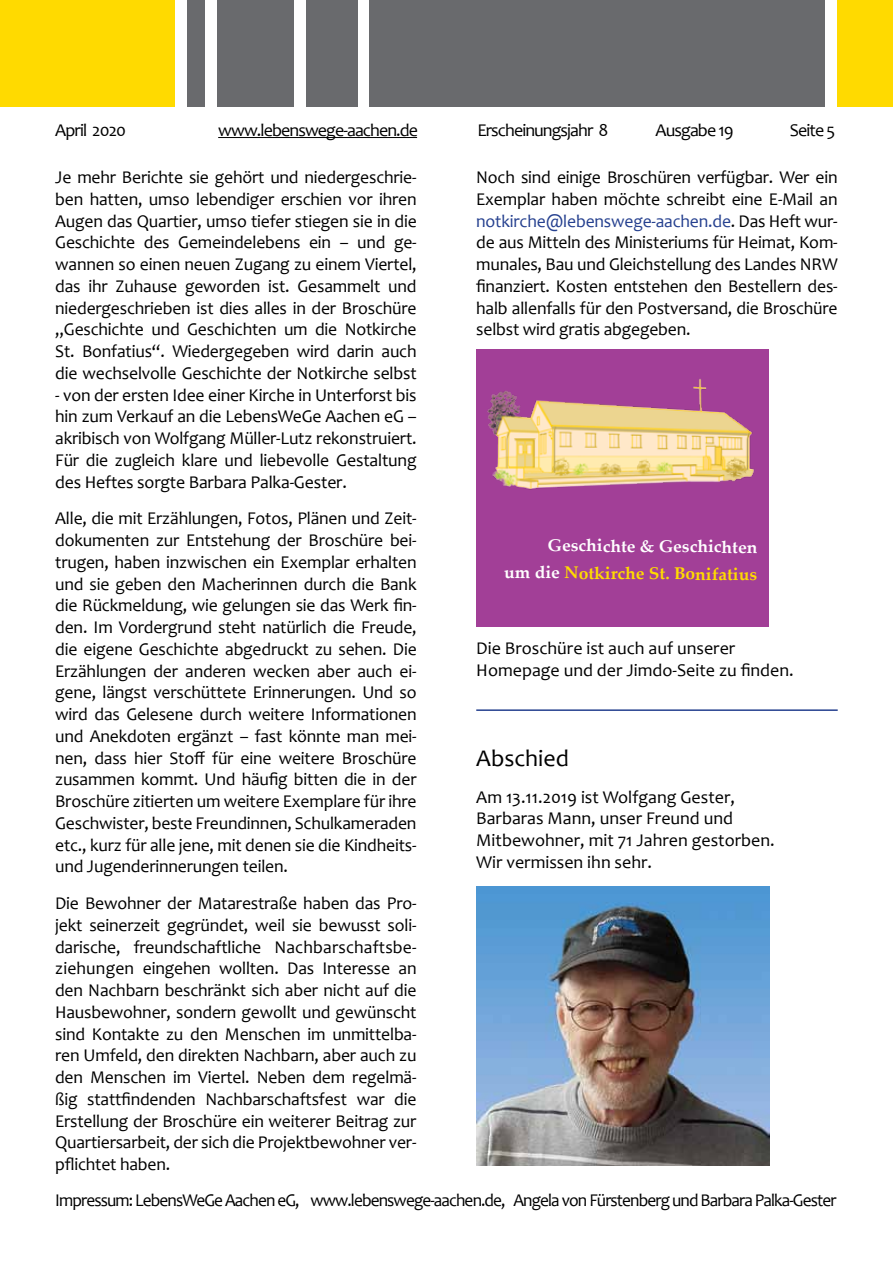
<style>
.page{position:relative;width:893px;height:1263px;background:#fff}
.page>*{position:absolute;margin:0;border:0;box-sizing:border-box;transform-origin:0 0}
.t1{font:24px "Candara";color:#000}
.t2{font:18px/21.8px "Candara";letter-spacing:-.01em;color:#000;text-align:justify}
.t3{font:18px "Candara";letter-spacing:-.05em;color:#000;scale:.96 1}
.t4{font:18px "Candara";letter-spacing:-.05em;color:#000}
.t5{font:700 16.95px/27.3px "Palatino Linotype";color:#fff;text-align:right}
.s1{color:#25408f}
.s2{color:#ffdb00}
</style>
<div class="page">
<div style="left:370px;top:0;width:455px;height:106px;background:#696a6d"></div>
<div style="left:838px;top:0;width:55px;height:106px;background:#ffda00"></div>
<div style="left:306px;top:0;width:51px;height:106px;background:#696a6d"></div>
<div style="left:217px;top:0;width:76px;height:106px;background:#696a6d"></div>
<div style="left:187px;top:0;width:17px;height:106px;background:#696a6d"></div>
<div style="left:0;top:0;width:174px;height:106px;background:#ffda00"></div>
<div style="left:476px;top:349px;width:293px;height:277px;background:#a23f97"></div>
<img style="left:487px;top:379px;width:268px;height:111px">
<hr style="left:476px;top:709px;width:362px;height:2px;background:#25408f">
<img style="left:476px;top:887px;width:293px;height:278px">
<hr style="left:218px;top:137px;width:199px;height:1px;background:#000">
<p class="t4" style="left:55px;top:119px;width:72px">April 2020</p>
<p class="t4" style="left:218px;top:119px;width:201px">www.lebenswege-aachen.de</p>
<p class="t4" style="left:477px;top:119px;width:133px">Erscheinungsjahr 8</p>
<p class="t4" style="left:656px;top:119px;width:80px">Ausgabe 19</p>
<p class="t2" style="left:790px;top:119px;width:47px">Seite 5</p>
<p class="t2" style="left:55px;top:166px;width:363px">Je mehr Berichte sie gehört und niedergeschrie&shy;ben hatten, umso lebendiger erschien vor ihren Augen das Quartier, umso tiefer stiegen sie in die Geschichte des Gemeindelebens ein – und ge&shy;wannen so einen neuen Zugang zu einem Viertel, das ihr Zuhause geworden ist. Gesammelt und niedergeschrieben ist dies alles in der Broschüre „Geschichte und Geschichten um die Notkirche St. Bonfatius“. Wiedergegeben wird darin auch die wechselvolle Geschichte der Notkirche selbst</p>
<p class="t2" style="left:55px;top:384px;width:363px">- von der ersten Idee einer Kirche in Unterforst bis hin zum Verkauf an die LebensWeGe Aachen eG – akribisch von Wolfgang Müller-Lutz rekonstruiert.<br>Für die zugleich klare und liebevolle Gestaltung des Heftes sorgte Barbara Palka-Gester.</p>
<p class="t2" style="left:55px;top:507px;width:363px">Alle, die mit Erzählungen, Fotos, Plänen und Zeit&shy;dokumenten zur Entstehung der Broschüre bei&shy;trugen, haben inzwischen ein Exemplar erhalten und sie geben den Macherinnen durch die Bank die Rückmeldung, wie gelungen sie das Werk fin&shy;den. Im Vordergrund steht natürlich die Freude, die eigene Geschichte abgedruckt zu sehen. Die Erzählungen der anderen wecken aber auch ei&shy;gene, längst verschüttete Erinnerungen. Und so wird das Gelesene durch weitere Informationen und Anekdoten ergänzt – fast könnte man mei&shy;nen, dass hier Stoff für eine weitere Broschüre zusammen kommt. Und häufig bitten die in der Broschüre zitierten um weitere Exemplare für ihre Geschwister, beste Freundinnen, Schulkameraden etc., kurz für alle jene, mit denen sie die Kindheits&shy;und Jugenderinnerungen teilen.</p>
<p class="t2" style="left:55px;top:892px;width:363px">Die Bewohner der Matarestraße haben das Pro&shy;jekt seinerzeit gegründet, weil sie bewusst soli&shy;darische, freundschaftliche Nachbarschaftsbe&shy;ziehungen eingehen wollten. Das Interesse an den Nachbarn beschränkt sich aber nicht auf die Hausbewohner, sondern gewollt und gewünscht sind Kontakte zu den Menschen im unmittelba&shy;ren Umfeld, den direkten Nachbarn, aber auch zu den Menschen im Viertel. Neben dem regelmä&shy;ßig stattfindenden Nachbarschaftsfest war die Erstellung der Broschüre ein weiterer Beitrag zur Quartiersarbeit, der sich die Projektbewohner ver&shy;pflichtet haben.</p>
<p class="t2" style="left:476px;top:166px;width:363px">Noch sind einige Broschüren verfügbar. Wer ein Exemplar haben möchte schreibt eine E-Mail an <span class="s1">notkirche@lebenswege-aachen.de</span>. Das Heft wur&shy;de aus Mitteln des Ministeriums für Heimat, Kom&shy;munales, Bau und Gleichstellung des Landes NRW finanziert. Kosten entstehen den Bestellern des&shy;halb allenfalls für den Postversand, die Broschüre selbst wird gratis abgegeben.</p>
<p class="t5" style="left:504px;top:532px;width:255px">Geschichte &amp; Geschichten<br>um die <span class="s2">Notkirche St. Bonifatius</span></p>
<p class="t2" style="left:476px;top:638px;width:319px">Die Broschüre ist auch auf unserer<br>Homepage und der Jimdo-Seite zu finden.</p>
<h1 class="t1" style="left:476px;top:743px;width:94px">Abschied</h1>
<p class="t2" style="left:476px;top:786px;width:300px;text-align:left">Am 13.11.2019 ist Wolfgang Gester,<br>Barbaras Mann, unser Freund und<br>Mitbewohner, mit 71 Jahren gestorben.<br>Wir vermissen ihn sehr.</p>
<p class="t3" style="left:55px;top:1189px;width:815px">Impressum: LebensWeGe Aachen eG, www.lebenswege-aachen.de, Angela von Fürstenberg und Barbara Palka-Gester</p>
</div>
